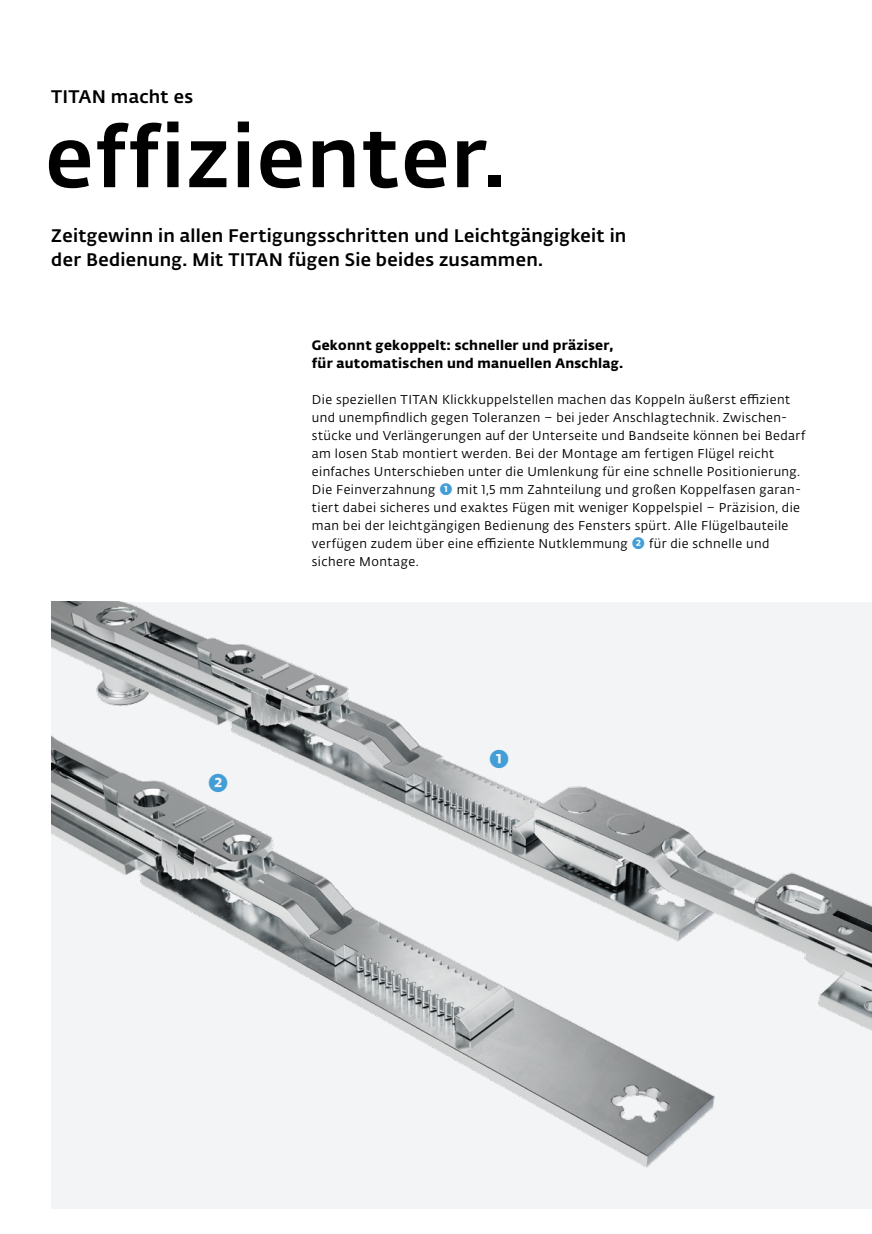
<style>
.page{position:relative;width:872px;height:1234px;background:#fff}
.page>*{position:absolute;margin:0;border:0;box-sizing:border-box;transform-origin:0 0}
.t1{font:500 84px "Fedra Sans Alt Pro";letter-spacing:.02em;color:#000}
.t2{font:500 25.5px "Fedra Sans Alt Pro";color:#439dd7}
.t3{font:500 18px/24px "Fedra Sans Alt Pro";letter-spacing:.015em;color:#000}
.t4{font:700 13.5px/18px "Fedra Sans Alt Pro";letter-spacing:.02em;color:#000}
.t5{font:12.6px/18px "Fedra Sans Alt Pro";letter-spacing:.03em;color:#000}
.s1{font-weight:500;font-size:16.5px;color:#439dd7}
</style>
<div class="page">
<img style="left:51px;top:602px;width:821px;height:606px">
<h3 class="t3" style="left:51px;top:84px;width:143px">TITAN macht es</h3>
<h1 class="t1" style="left:45px;top:94px;width:462px">effizienter.</h1>
<h3 class="t3" style="left:51px;top:222px;width:576px">Zeitgewinn in allen Fertigungsschritten und Leichtgängigkeit in der Bedienung. Mit TITAN fügen Sie beides zusammen.</h3>
<p class="t4" style="left:312px;top:335px;width:313px">Gekonnt gekoppelt: schneller und präziser, für automatischen und manuellen Anschlag.</p>
<p class="t5" style="left:312px;top:390px;width:495px">Die speziellen TITAN Klickkuppelstellen machen das Koppeln äußerst effizient und unempfindlich gegen Toleranzen – bei jeder Anschlagtechnik. Zwischen&shy;stücke und Verlängerungen auf der Unterseite und Bandseite können bei Bedarf am losen Stab montiert werden. Bei der Montage am fertigen Flügel reicht einfaches Unterschieben unter die Umlenkung für eine schnelle Positionierung.<br>Die Feinverzahnung <span class="s1">➊</span> mit 1,5 mm Zahnteilung und großen Koppelfasen garan&shy;tiert dabei sicheres und exaktes Fügen mit weniger Koppelspiel – Präzision, die man bei der leichtgängigen Bedienung des Fensters spürt. Alle Flügelbauteile verfügen zudem über eine effiziente Nutklemmung <span class="s1">➋</span> für die schnelle und sichere Montage.</p>
<h2 class="t2" style="left:208px;top:763px;width:23px">➋</h2>
<h2 class="t2" style="left:488px;top:739px;width:23px">➊</h2>
</div>
